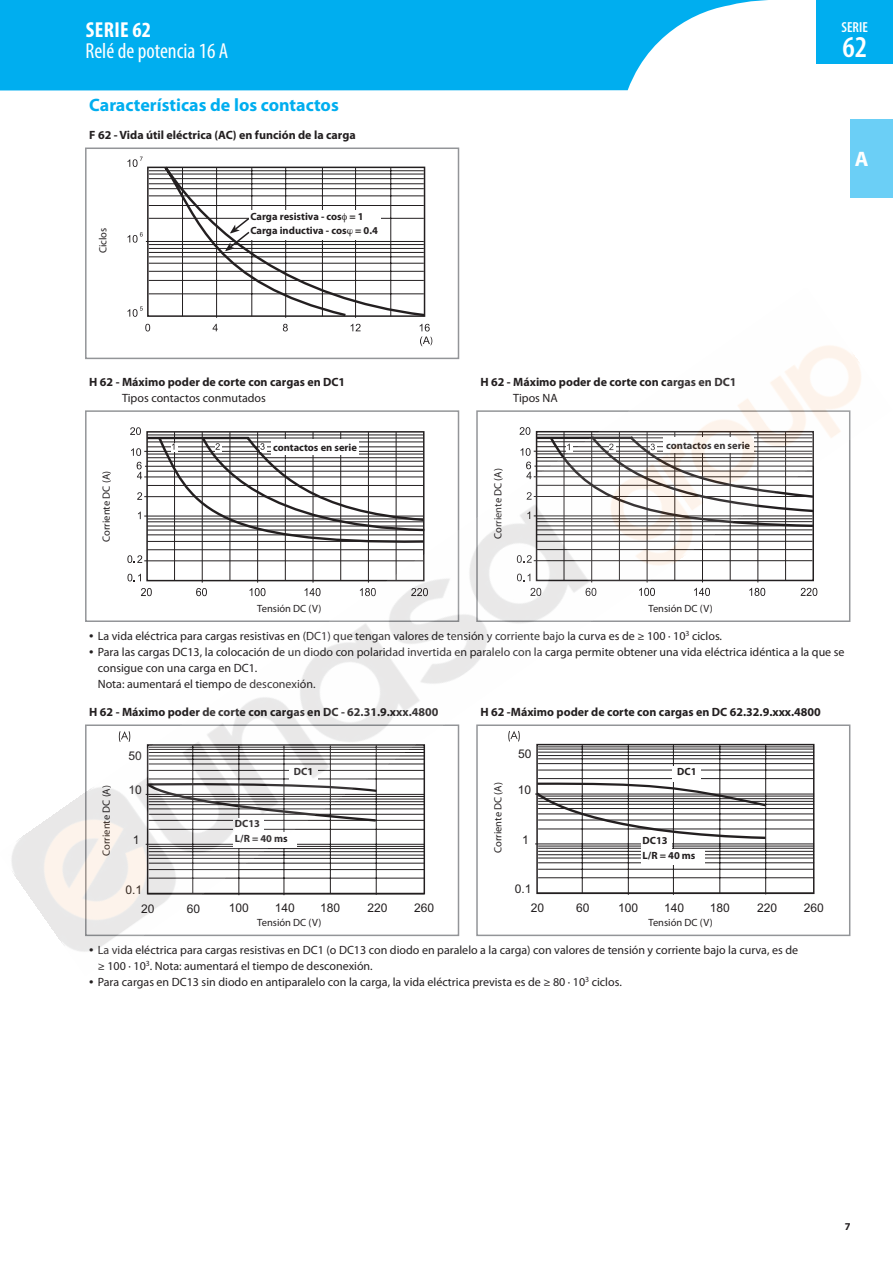
<style>
.page{position:relative;width:893px;height:1263px;background:#fff}
.page>*{position:absolute;margin:0;border:0;box-sizing:border-box;transform-origin:0 0}
.t1{font:600 condensed 30.3px "Myriad Pro";color:#fff}
.t2{font:condensed 21.75px "Myriad Pro";color:#fff}
.t3{font:700 condensed 21.75px "Myriad Pro";letter-spacing:.02em;color:#fff}
.t4{font:700 21px "Myriad Pro";color:#fff}
.t5{font:700 18px "Myriad Pro";color:#00aeef}
.t6{font:600 condensed 14.55px "Myriad Pro";color:#fff}
.t7{font:12px/16.2px "Myriad Pro";color:#231f20}
.t8{font:700 12px "Myriad Pro";color:#231f20}
.t9{font:12px "Arial MT Std";color:#231f20}
.t10{font:10.5px "Myriad Pro";color:#231f20}
.t11{font:700 10.5px/14.4px "Myriad Pro";color:#231f20}
.s1{font-size:15.75px}
</style>
<div class="page">
<div style="left:850px;top:119px;width:43px;height:79px;background:#6bcff6"></div>
<hr style="left:149px;top:280px;width:275px;height:1px;background:#231f20">
<hr style="left:149px;top:271px;width:275px;height:1px;background:#231f20">
<hr style="left:149px;top:263px;width:275px;height:1px;background:#231f20">
<hr style="left:149px;top:252px;width:275px;height:1px;background:#231f20">
<hr style="left:149px;top:257px;width:275px;height:1px;background:#231f20">
<hr style="left:149px;top:248px;width:275px;height:1px;background:#231f20">
<hr style="left:149px;top:244px;width:275px;height:1px;background:#231f20">
<hr style="left:149px;top:218px;width:275px;height:1px;background:#231f20">
<hr style="left:149px;top:205px;width:275px;height:1px;background:#231f20">
<hr style="left:149px;top:196px;width:275px;height:1px;background:#231f20">
<hr style="left:149px;top:188px;width:275px;height:1px;background:#231f20">
<hr style="left:149px;top:183px;width:275px;height:1px;background:#231f20">
<hr style="left:149px;top:178px;width:275px;height:1px;background:#231f20">
<hr style="left:149px;top:174px;width:275px;height:1px;background:#231f20">
<hr style="left:149px;top:170px;width:275px;height:1px;background:#231f20">
<hr style="left:146px;top:241px;width:278px;height:1px;background:#231f20">
<svg style="left:127px;top:232px;width:16px;height:11px"></svg>
<svg style="left:127px;top:157px;width:16px;height:10px"></svg>
<div style="left:85px;top:148px;width:374px;height:211px;border:2px solid #939598"></div>
<svg style="left:0;top:0;width:768px;height:90px;background:#22b8f1"></svg>
<div style="left:816px;top:0;width:77px;height:64px;background:#00aeef"></div>
<img style="left:11px;top:288px;width:850px;height:664px">
<svg style="left:162px;top:166px;width:265px;height:152px"></svg>
<h2 class="t3" style="left:86px;top:17px;width:67px">SERIE 62</h2>
<h2 class="t2" style="left:85px;top:38px;width:144px">Relé de potencia 16 A</h2>
<h3 class="t5" style="left:89px;top:93px;width:251px">Características de los contactos</h3>
<p class="t8" style="left:89px;top:127px;width:268px">F 62 - Vida útil eléctrica (AC) en función de la carga</p>
<p class="t10" style="left:96px;top:253px;width:27px;rotate:-90deg">Ciclos</p>
<p class="t11" style="left:250px;top:209px;width:129px">Carga resistiva - cos = 1<br>Carga inductiva - cos = 0.4</p>
<p class="t8" style="left:89px;top:374px;width:257px">H 62 - Máximo poder de corte con cargas en DC1</p>
<p class="t7" style="left:122px;top:390px;width:145px">Tipos contactos conmutados</p>
<p class="t10" style="left:100px;top:542px;width:72px;rotate:-90deg">Corriente DC (A)</p>
<p class="t11" style="left:273px;top:440px;width:85px">contactos en serie</p>
<p class="t10" style="left:257px;top:602px;width:66px">Tensión DC (V)</p>
<p class="t8" style="left:480px;top:374px;width:257px">H 62 - Máximo poder de corte con cargas en DC1</p>
<p class="t7" style="left:513px;top:390px;width:46px">Tipos NA</p>
<p class="t10" style="left:492px;top:539px;width:72px;rotate:-90deg">Corriente DC (A)</p>
<p class="t11" style="left:666px;top:437px;width:85px">contactos en serie</p>
<p class="t10" style="left:648px;top:602px;width:66px">Tensión DC (V)</p>
<p class="t6" style="left:842px;top:19px;width:28px">SERIE</p>
<h1 class="t1" style="left:842px;top:30px;width:26px">62</h1>
<h3 class="t4" style="left:855px;top:146px;width:15px">A</h3>
<p class="t7" style="left:89px;top:627px;width:634px"><span class="s1">•</span> La vida eléctrica para cargas resistivas en (DC1) que tengan valores de tensión y corriente bajo la curva es de ≥ 100 · 10<sup>3</sup> ciclos.</p>
<p class="t7" style="left:98px;top:643px;width:748px;text-indent:-9px"><span class="s1">•</span> Para las cargas DC13, la colocación de un diodo con polaridad invertida en paralelo con la carga permite obtener una vida eléctrica idéntica a la que se consigue con una carga en DC1.<br>Nota: aumentará el tiempo de desconexión.</p>
<p class="t8" style="left:89px;top:704px;width:351px">H 62 - Máximo poder de corte con cargas en DC - 62.31.9.xxx.4800</p>
<p class="t8" style="left:480px;top:704px;width:342px">H 62 -Máximo poder de corte con cargas en DC 62.32.9.xxx.4800</p>
<p class="t10" style="left:100px;top:856px;width:72px;rotate:-90deg">Corriente DC (A)</p>
<p class="t9" style="left:128px;top:748px;width:15px">50</p>
<p class="t9" style="left:128px;top:783px;width:15px">10</p>
<p class="t9" style="left:133px;top:833px;width:8px">1</p>
<p class="t9" style="left:125px;top:882px;width:18px">0.1</p>
<p class="t11" style="left:294px;top:764px;width:21px">DC1</p>
<p class="t11" style="left:235px;top:816px;width:54px">DC13<br>L/R = 40 ms</p>
<p class="t9" style="left:141px;top:902px;width:15px">20</p>
<p class="t9" style="left:187px;top:901px;width:15px">60</p>
<p class="t9" style="left:229px;top:901px;width:22px">100</p>
<p class="t9" style="left:275px;top:901px;width:22px">140</p>
<p class="t9" style="left:320px;top:901px;width:22px">180</p>
<p class="t9" style="left:368px;top:901px;width:22px">220</p>
<p class="t9" style="left:414px;top:901px;width:22px">260</p>
<p class="t10" style="left:257px;top:916px;width:66px">Tensión DC (V)</p>
<p class="t10" style="left:492px;top:853px;width:72px;rotate:-90deg">Corriente DC (A)</p>
<p class="t9" style="left:518px;top:747px;width:15px">50</p>
<p class="t9" style="left:518px;top:782px;width:15px">10</p>
<p class="t9" style="left:522px;top:833px;width:8px">1</p>
<p class="t9" style="left:515px;top:882px;width:18px">0.1</p>
<p class="t11" style="left:677px;top:764px;width:21px">DC1</p>
<p class="t11" style="left:643px;top:833px;width:54px">DC13<br>L/R = 40 ms</p>
<p class="t9" style="left:531px;top:901px;width:15px">20</p>
<p class="t9" style="left:576px;top:901px;width:15px">60</p>
<p class="t9" style="left:618px;top:901px;width:22px">100</p>
<p class="t9" style="left:664px;top:901px;width:22px">140</p>
<p class="t9" style="left:710px;top:901px;width:22px">180</p>
<p class="t9" style="left:757px;top:901px;width:22px">220</p>
<p class="t10" style="left:648px;top:916px;width:66px">Tensión DC (V)</p>
<p class="t9" style="left:804px;top:901px;width:22px">260</p>
<p class="t7" style="left:98px;top:941px;width:702px;text-indent:-9px"><span class="s1">•</span> La vida eléctrica para cargas resistivas en DC1 (o DC13 con diodo en paralelo a la carga) con valores de tensión y corriente bajo la curva, es de ≥ 100 · 10<sup>3</sup>. Nota: aumentará el tiempo de desconexión.</p>
<p class="t7" style="left:89px;top:974px;width:534px"><span class="s1">•</span> Para cargas en DC13 sin diodo en antiparalelo con la carga, la vida eléctrica prevista es de ≥ 80 · 10<sup>3</sup> ciclos.</p>
<p class="t11" style="left:845px;top:1219px;width:7px">7</p>
</div>
